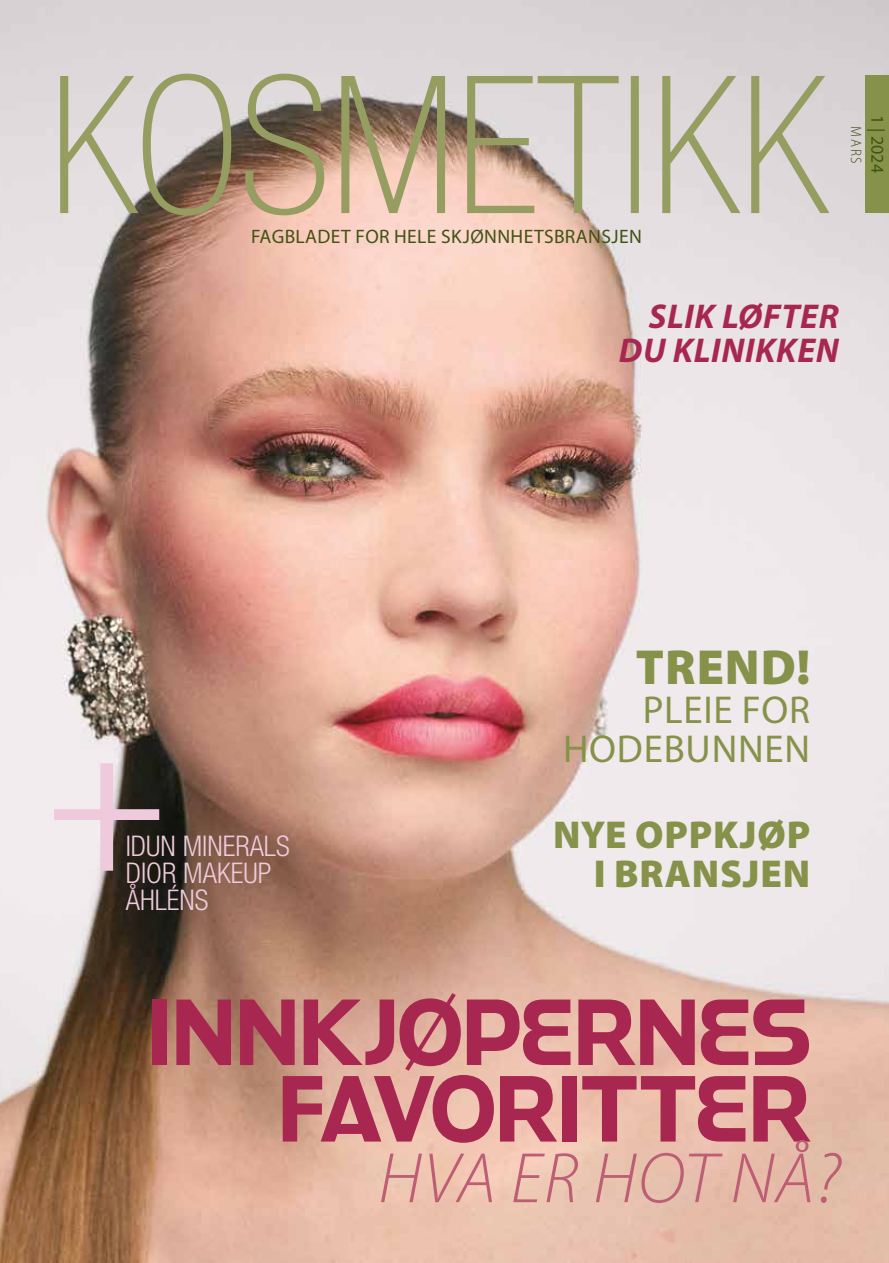
<style>
.page{position:relative;width:889px;height:1263px;background:#fff}
.page>*{position:absolute;margin:0;border:0;box-sizing:border-box;transform-origin:0 0}
.t1{font:700 93px/76.5px "Strenuous Rg";color:#a82750;text-align:right}
.t2{font:italic 300 72px "Myriad Pro";letter-spacing:.02em;color:#bd5e75}
.t3{font:900 49.5px "Myriad Pro";letter-spacing:.02em;color:#86924a}
.t4{font:900 39px/39px "Myriad Pro";letter-spacing:.02em;color:#86924a;text-align:right}
.t5{font:39px/39px "Myriad Pro";letter-spacing:.02em;color:#86924a;text-align:right}
.t6{font:italic 700 34.5px/34.5px "Myriad Pro";letter-spacing:.02em;color:#a82750;text-align:right}
.t7{font:300 condensed 28.5px/27px "Helvetica Neue LT Std";color:#eecadc}
.t8{font:19.5px "Myriad Pro";letter-spacing:.02em;color:#405313}
.t9{font:18px "Myriad Pro";color:#405313}
.t10{font:300 semi-condensed 15px "Myriad Pro";color:#405313}
</style>
<div class="page">
<img style="left:0;top:0;width:889px;height:1263px">
<div style="left:865px;top:75px;width:24px;height:137px;background:#86924a"></div>
<svg style="left:60px;top:74px;width:769px;height:141px;background:#c2b7a7"></svg>
<svg style="left:54px;top:763px;width:105px;height:108px;background:#a59a9b"></svg>
<p class="t8" style="left:251px;top:224px;width:392px">FAGBLADET FOR HELE SKJØNNHETSBRANSJEN</p>
<p class="t9" style="left:888px;top:115px;width:60px;rotate:90deg">1 | 2024</p>
<p class="t10" style="left:864px;top:126px;width:39px;rotate:90deg">MARS</p>
<h3 class="t6" style="left:619px;top:298px;width:221px">SLIK LØFTER<br>DU KLINIKKEN</h3>
<h3 class="t7" style="left:126px;top:832px;width:166px">IDUN MINERALS<br>DIOR MAKEUP<br>ÅHLÉNS</h3>
<h3 class="t3" style="left:636px;top:639px;width:176px">TREND!</h3>
<h3 class="t5" style="left:563px;top:690px;width:249px">PLEIE FOR<br>HODEBUNNEN</h3>
<h3 class="t4" style="left:553px;top:816px;width:258px">NYE OPPKJØP<br>I BRANSJEN</h3>
<h1 class="t1" style="left:148px;top:993px;width:664px">INNKJØPERNES<br>FAVORITTER</h1>
<h2 class="t2" style="left:378px;top:1135px;width:464px">HVA ER HOT NÅ?</h2>
</div>
